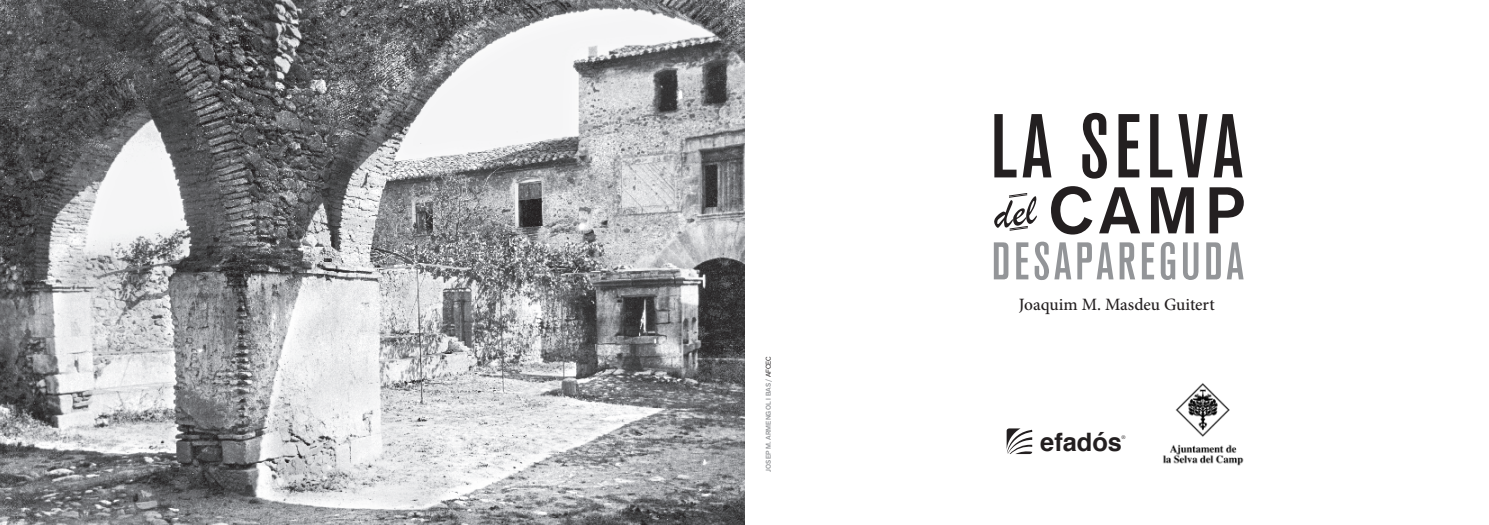
<style>
.page{position:relative;width:1489px;height:525px;background:#fff}
.page>*{position:absolute;margin:0;border:0;box-sizing:border-box;transform-origin:0 0}
.t1{font:89.62px "Akzidenz Grotesk BQ Md Cnd Alt";letter-spacing:.06em;color:#231f20}
.t2{font:500 65.12px "Akzidenz Grotesk BQ";color:#231f20}
.t3{font:500 condensed 52.38px "Akzidenz Grotesk BQ";letter-spacing:.07em;color:#939598}
.t4{font:700 25.38px "Helvetica";color:#231f20}
.t5{font:500 17.25px "Minion Pro";color:#231f20}
.t6{font:500 6.88px "Akzid Grtsk Next";letter-spacing:.01em;color:#939598}
.t7{font:300 5.12px "Helvetica Neue";color:#231f20}
.s1{font-weight:400;color:#231f20}
</style>
<div class="page">
<img style="left:0;top:0;width:744px;height:524px">
<svg style="left:1006px;top:428px;width:26px;height:26px"></svg>
<img style="left:1163px;top:383px;width:81px;height:83px">
<svg style="left:1009px;top:193px;width:19px;height:37px"></svg>
<p class="t6" style="left:764px;top:471px;width:117px;rotate:-90deg">JOSEP M. ARMENGOL I BAS / <span class="s1">AFCEC</span></p>
<h1 class="t1" style="left:990px;top:96px;width:254px">LA SELVA</h1>
<h2 class="t2" style="left:1048px;top:170px;width:198px">CAMP</h2>
<h3 class="t3" style="left:991px;top:231px;width:253px">DESAPAREGUDA</h3>
<h3 class="t5" style="left:1018px;top:292px;width:197px">Joaquim M. Masdeu Guitert</h3>
<h3 class="t4" style="left:1040px;top:421px;width:83px">efadós</h3>
<p class="t7" style="left:1121px;top:432px;width:6px">®</p>
</div>
